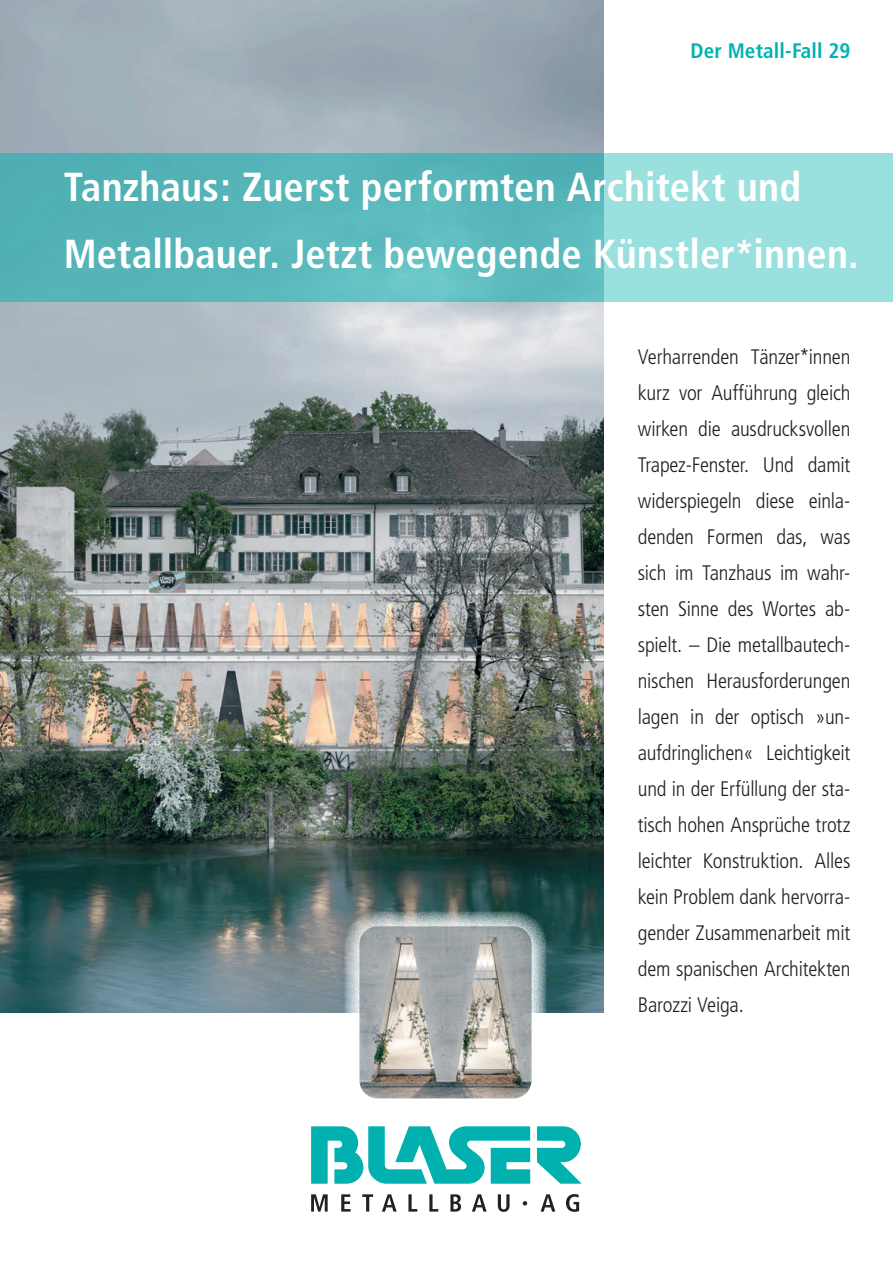
<style>
.page{position:relative;width:893px;height:1263px;background:#fff}
.page>*{position:absolute;margin:0;border:0;box-sizing:border-box;transform-origin:0 0}
.t1{font:700 condensed 40.5px/67.5px "Frutiger";letter-spacing:.005em;color:#fff}
.t2{font:300 condensed 21px/36px "Frutiger";letter-spacing:-.01em;color:#231f20;text-align:justify}
.t3{font:700 condensed 21px "Frutiger";letter-spacing:.01em;color:#00b2b0}
</style>
<div class="page">
<img style="left:0;top:0;width:604px;height:1012px">
<div style="left:604px;top:153px;width:289px;height:149px;background:#9ae0df"></div>
<svg style="left:311px;top:1126px;width:271px;height:58px"></svg>
<svg style="left:311px;top:1194px;width:268px;height:18px"></svg>
<div style="left:0;top:153px;width:604px;height:149px;background:linear-gradient(to bottom,#51b1b5,#5ebcbf)"></div>
<div style="left:343px;top:910px;width:204px;height:204px;background:#fff;opacity:.75"></div>
<p class="t3" style="left:690px;top:39px;width:162px">Der Metall-Fall 29</p>
<p class="t1" style="left:64px;top:153px;width:796px">Tanzhaus: Zuerst performten Architekt und<br>Metallbauer. Jetzt bewegende Künstler*innen.</p>
<p class="t2" style="left:638px;top:339px;width:214px">Verharrenden Tänzer*innen kurz vor Aufführung gleich wirken die ausdrucksvollen Trapez-Fenster. Und damit widerspiegeln diese einla&shy;denden Formen das, was sich im Tanzhaus im wahr&shy;sten Sinne des Wortes ab&shy;spielt. – Die metallbautech&shy;nischen Herausforderungen lagen in der optisch »un&shy;aufdringlichen« Leichtigkeit und in der Erfüllung der sta&shy;tisch hohen Ansprüche trotz leichter Konstruktion. Alles kein Problem dank hervorra&shy;gender Zusammenarbeit mit dem spanischen Architekten Barozzi Veiga.</p>
</div>
